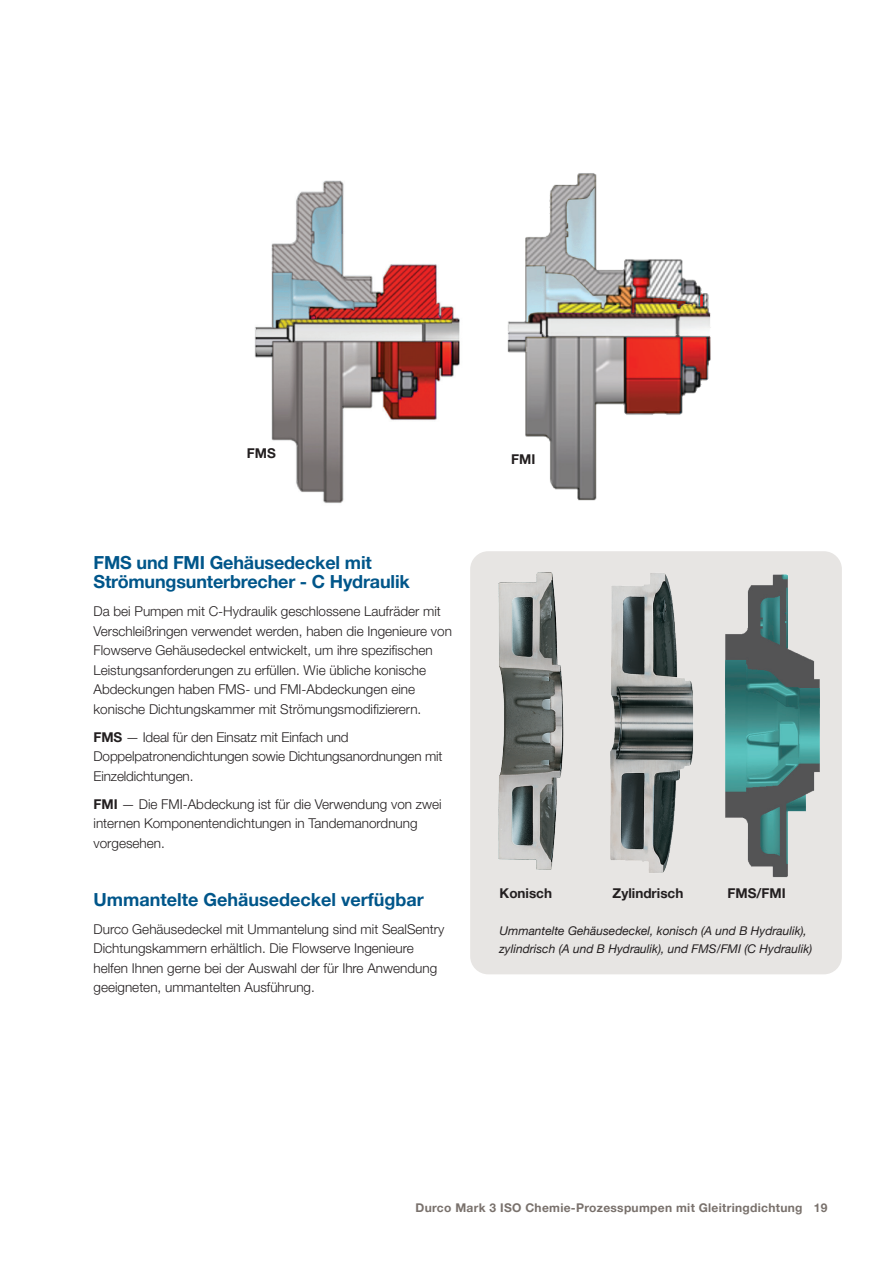
<style>
.page{position:relative;width:893px;height:1263px;background:#fff}
.page>*{position:absolute;margin:0;border:0;box-sizing:border-box;transform-origin:0 0}
.Subhead_Level_1__blu{font:700 18px/19.5px "Helvetica Neue LT Pro";letter-spacing:-.01em;color:#00568a}
.Body_copy{font:300 13.5px/19.5px "Helvetica Neue LT Pro";color:#231f20}
.Chart_Body{font:700 13.5px "Helvetica Neue LT Pro";color:#231f20}
.t1{font:italic 12px/18px "Helvetica Neue";color:#231f20}
.t2{font:700 12px "Helvetica Neue LT Pro";letter-spacing:.025em;color:#79716c}
.s1{font-weight:700}
</style>
<div class="page">
<img style="left:254px;top:180px;width:206px;height:323px">
<div style="left:470px;top:551px;width:372px;height:423px;background:#e7e5e3;border-radius:18px"></div>
<img style="left:507px;top:173px;width:204px;height:328px">
<img style="left:610px;top:573px;width:84px;height:300px">
<img style="left:498px;top:572px;width:66px;height:298px">
<img style="left:725px;top:574px;width:95px;height:304px">
<p class="Chart_Body" style="left:247px;top:444px;width:31px">FMS</p>
<p class="Subhead_Level_1__blu" style="left:94px;top:552px;width:318px">FMS und FMI Gehäusedeckel mit<br>Strömungsunterbrecher - C Hydraulik</p>
<p class="Body_copy" style="left:94px;top:601px;width:360px">Da bei Pumpen mit C-Hydraulik geschlossene Laufräder mit Verschleißringen verwendet werden, haben die Ingenieure von Flowserve Gehäusedeckel entwickelt, um ihre spezifischen Leistungsanforderungen zu erfüllen. Wie übliche konische Abdeckungen haben FMS- und FMI-Abdeckungen eine konische Dichtungskammer mit Strömungsmodifizierern.</p>
<p class="Body_copy" style="left:94px;top:727px;width:351px"><span class="s1">FMS</span> — Ideal für den Einsatz mit Einfach und<br>Doppelpatronendichtungen sowie Dichtungsanordnungen mit<br>Einzeldichtungen.</p>
<p class="Body_copy" style="left:94px;top:794px;width:350px"><span class="s1">FMI</span> — Die FMI-Abdeckung ist für die Verwendung von zwei internen Komponentendichtungen in Tandemanordnung vorgesehen.</p>
<p class="Subhead_Level_1__blu" style="left:94px;top:889px;width:332px">Ummantelte Gehäusedeckel verfügbar</p>
<p class="Body_copy" style="left:94px;top:919px;width:352px">Durco Gehäusedeckel mit Ummantelung sind mit SealSentry Dichtungskammern erhältlich. Die Flowserve Ingenieure helfen Ihnen gerne bei der Auswahl der für Ihre Anwendung geeigneten, ummantelten Ausführung.</p>
<p class="Chart_Body" style="left:511px;top:451px;width:26px">FMI</p>
<p class="Chart_Body" style="left:500px;top:885px;width:54px">Konisch</p>
<p class="Chart_Body" style="left:613px;top:885px;width:72px">Zylindrisch</p>
<p class="Chart_Body" style="left:727px;top:885px;width:60px">FMS/FMI</p>
<p class="t1" style="left:500px;top:922px;width:314px">Ummantelte Gehäusedeckel, konisch (A und B Hydraulik), zylindrisch (A und B Hydraulik), und FMS/FMI (C Hydraulik)</p>
<p class="t2" style="left:416px;top:1201px;width:413px">Durco Mark 3 ISO Chemie-Prozesspumpen mit Gleitringdichtung 19</p>
</div>
